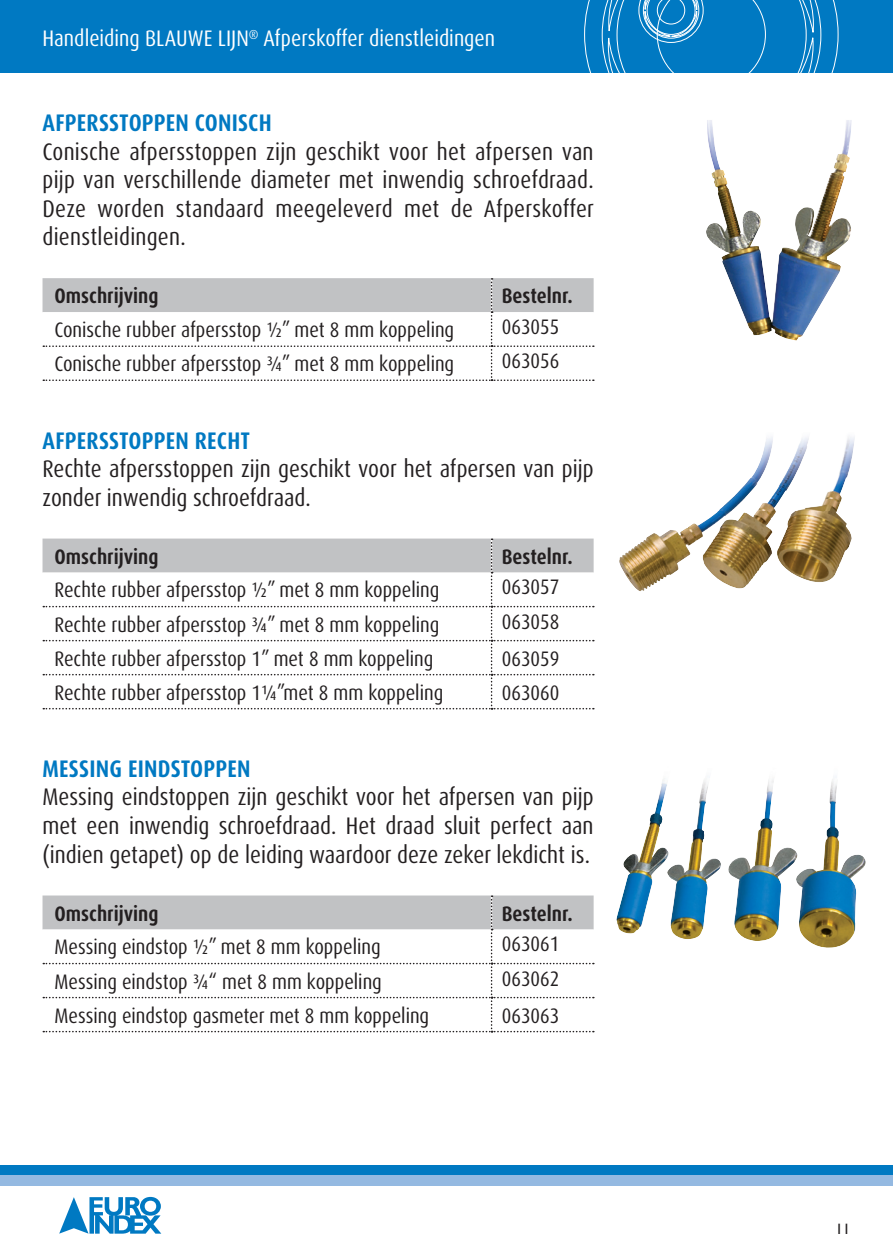
<style>
.page{position:relative;width:893px;height:1259px;background:#fff}
.page>*{position:absolute;margin:0;border:0;box-sizing:border-box;transform-origin:0 0}
.t1{font:condensed 24px/28.5px "Dax Pro";color:#231f20;text-align:justify}
.t2{font:700 condensed 24px "Dax Pro";letter-spacing:.01em;color:#0079c2}
.t3{font:condensed 22.5px "Dax Pro";color:#fff}
.t4{font:condensed 21px "Dax Pro";color:#231f20}
.t5{font:700 condensed 21px "Dax Pro";color:#231f20}
.t6{font:15px "Gill Sans";color:#231f20}
</style>
<div class="page">
<div style="left:0;top:0;width:893px;height:73px;background:#0079c2"></div>
<svg style="left:59px;top:1197px;width:102px;height:36px"></svg>
<div style="left:0;top:1165px;width:893px;height:10px;background:#0079c2"></div>
<div style="left:0;top:1175px;width:893px;height:11px;background:#94b9e1"></div>
<svg style="left:584px;top:0;width:255px;height:73px"></svg>
<svg style="left:43px;top:278px;width:551px;height:103px"></svg>
<svg style="left:43px;top:538px;width:551px;height:171px"></svg>
<svg style="left:43px;top:895px;width:551px;height:137px"></svg>
<img style="left:718px;top:437px;width:92px;height:74px">
<img style="left:619px;top:511px;width:191px;height:80px">
<img style="left:706px;top:120px;width:146px;height:220px">
<img style="left:798px;top:779px;width:68px;height:168px">
<img style="left:728px;top:779px;width:70px;height:162px">
<img style="left:666px;top:780px;width:55px;height:159px">
<p class="t3" style="left:43px;top:29px;width:454px">Handleiding BLAUWE LIJN<sup>®</sup> Afperskoffer dienstleidingen</p>
<p class="t2" style="left:43px;top:112px;width:231px">AFPERSSTOPPEN CONISCH</p>
<p class="t1" style="left:43px;top:139px;width:553px">Conische afpersstoppen zijn geschikt voor het afpersen van pijp van verschillende diameter met inwendig schroefdraad.<br>Deze worden standaard meegeleverd met de Afperskoffer dienstleidingen.</p>
<p class="t5" style="left:55px;top:287px;width:106px">Omschrijving</p>
<p class="t5" style="left:502px;top:287px;width:72px">Bestelnr.</p>
<p class="t4" style="left:55px;top:321px;width:401px">Conische rubber afpersstop ½” met 8 mm koppeling</p>
<p class="t4" style="left:502px;top:318px;width:59px">063055</p>
<p class="t4" style="left:55px;top:355px;width:401px">Conische rubber afpersstop ¾” met 8 mm koppeling</p>
<p class="t4" style="left:502px;top:352px;width:59px">063056</p>
<p class="t2" style="left:43px;top:430px;width:209px">AFPERSSTOPPEN RECHT</p>
<p class="t1" style="left:43px;top:456px;width:553px">Rechte afpersstoppen zijn geschikt voor het afpersen van pijp zonder inwendig schroefdraad.</p>
<p class="t5" style="left:55px;top:547px;width:106px">Omschrijving</p>
<p class="t5" style="left:502px;top:547px;width:72px">Bestelnr.</p>
<p class="t4" style="left:55px;top:581px;width:386px">Rechte rubber afpersstop ½” met 8 mm koppeling</p>
<p class="t4" style="left:502px;top:578px;width:59px">063057</p>
<p class="t4" style="left:55px;top:615px;width:386px">Rechte rubber afpersstop ¾” met 8 mm koppeling</p>
<p class="t4" style="left:502px;top:612px;width:59px">063058</p>
<p class="t4" style="left:55px;top:649px;width:380px">Rechte rubber afpersstop 1” met 8 mm koppeling</p>
<p class="t4" style="left:502px;top:649px;width:59px">063059</p>
<p class="t4" style="left:55px;top:683px;width:390px">Rechte rubber afpersstop 1¼”met 8 mm koppeling</p>
<p class="t4" style="left:502px;top:683px;width:59px">063060</p>
<p class="t2" style="left:43px;top:758px;width:209px">MESSING EINDSTOPPEN</p>
<p class="t1" style="left:43px;top:784px;width:553px">Messing eindstoppen zijn geschikt voor het afpersen van pijp met een inwendig schroefdraad. Het draad sluit perfect aan (indien getapet) op de leiding waardoor deze zeker lekdicht is.</p>
<p class="t5" style="left:55px;top:904px;width:106px">Omschrijving</p>
<p class="t5" style="left:502px;top:904px;width:72px">Bestelnr.</p>
<p class="t4" style="left:55px;top:938px;width:328px">Messing eindstop ½” met 8 mm koppeling</p>
<p class="t4" style="left:502px;top:935px;width:59px">063061</p>
<p class="t4" style="left:55px;top:972px;width:329px">Messing eindstop ¾“ met 8 mm koppeling</p>
<p class="t4" style="left:502px;top:969px;width:59px">063062</p>
<p class="t4" style="left:55px;top:1006px;width:376px">Messing eindstop gasmeter met 8 mm koppeling</p>
<p class="t4" style="left:502px;top:1006px;width:59px">063063</p>
<p class="t6" style="left:835px;top:1220px;width:16px">11</p>
</div>
